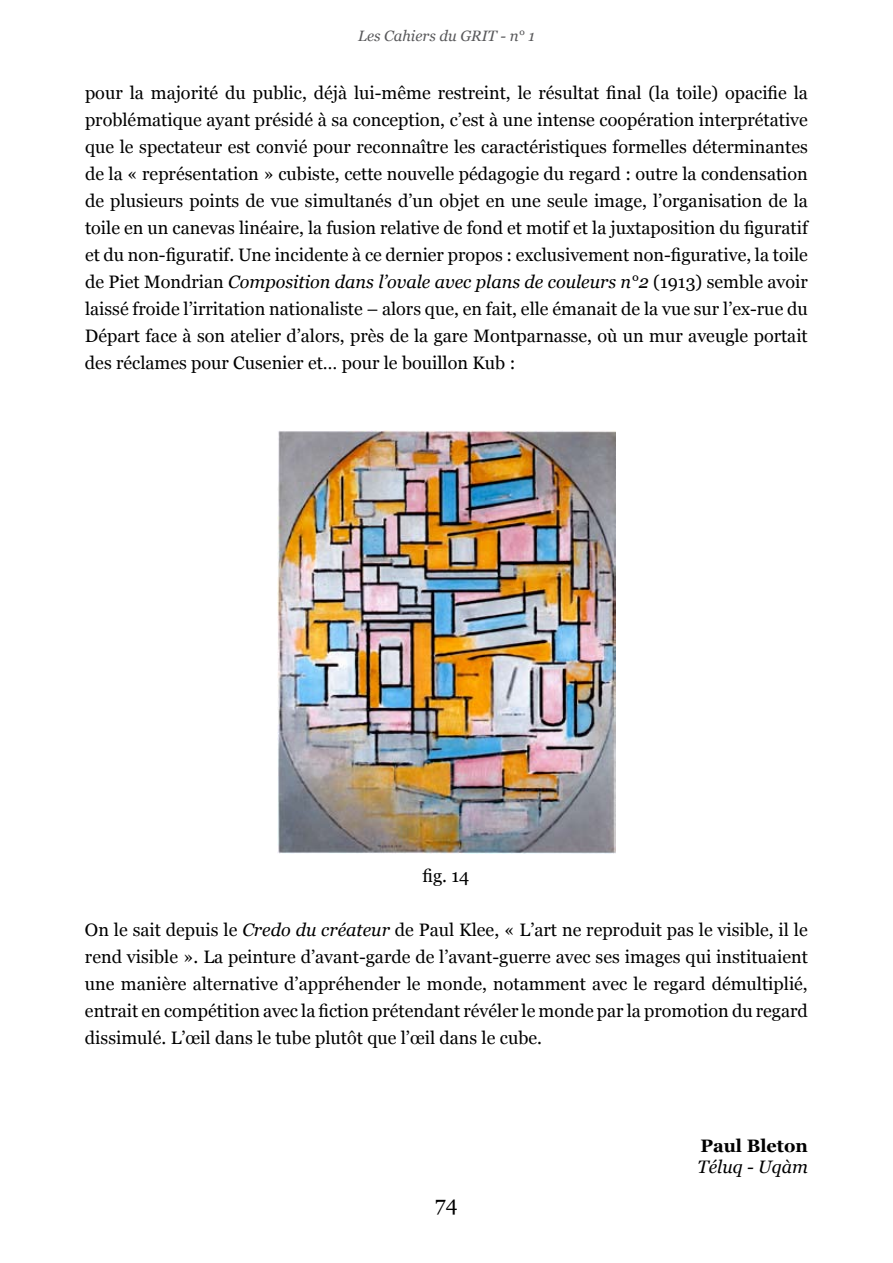
<style>
.page{position:relative;width:893px;height:1263px;background:#fff}
.page>*{position:absolute;margin:0;border:0;box-sizing:border-box;transform-origin:0 0}
.t1{font:21px "Georgia";color:#000}
.t2{font:18px/27px "Georgia";color:#000;text-align:justify}
.t3{font:700 18px "Georgia";color:#000}
.t4{font:italic 18px "Georgia";color:#000}
.t5{font:italic 15px "Georgia";color:#58585a}
.s1{font-style:italic}
</style>
<div class="page">
<img style="left:278px;top:431px;width:337px;height:423px">
<p class="t5" style="left:358px;top:26px;width:178px">Les Cahiers du GRIT - n° 1</p>
<p class="t2" style="left:85px;top:79px;width:724px">pour la majorité du public, déjà lui-même restreint, le résultat final (la toile) opacifie la problématique ayant présidé à sa conception, c’est à une intense coopération interprétative que le spectateur est convié pour reconnaître les caractéristiques formelles déterminantes de la « représentation » cubiste, cette nouvelle pédagogie du regard : outre la condensation de plusieurs points de vue simultanés d’un objet en une seule image, l’organisation de la toile en un canevas linéaire, la fusion relative de fond et motif et la juxtaposition du figuratif et du non-figuratif. Une incidente à ce dernier propos : exclusivement non-figurative, la toile de Piet Mondrian <span class="s1">Composition dans l’ovale avec plans de couleurs n°2</span> (1913) semble avoir laissé froide l’irritation nationaliste – alors que, en fait, elle émanait de la vue sur l’ex-rue du Départ face à son atelier d’alors, près de la gare Montparnasse, où un mur aveugle portait des réclames pour Cusenier et… pour le bouillon Kub :</p>
<p class="t2" style="left:422px;top:862px;width:48px">fig. 14</p>
<p class="t2" style="left:85px;top:916px;width:724px">On le sait depuis le <span class="s1">Credo du créateur</span> de Paul Klee, « L’art ne reproduit pas le visible, il le rend visible ». La peinture d’avant-garde de l’avant-guerre avec ses images qui instituaient une manière alternative d’appréhender le monde, notamment avec le regard démultiplié, entrait en compétition avec la fiction prétendant révéler le monde par la promotion du regard dissimulé. L’œil dans le tube plutôt que l’œil dans le cube.</p>
<p class="t1" style="left:435px;top:1191px;width:24px">74</p>
<p class="t3" style="left:700px;top:1134px;width:109px">Paul Bleton</p>
<p class="t4" style="left:698px;top:1156px;width:112px">Téluq - Uqàm</p>
</div>
